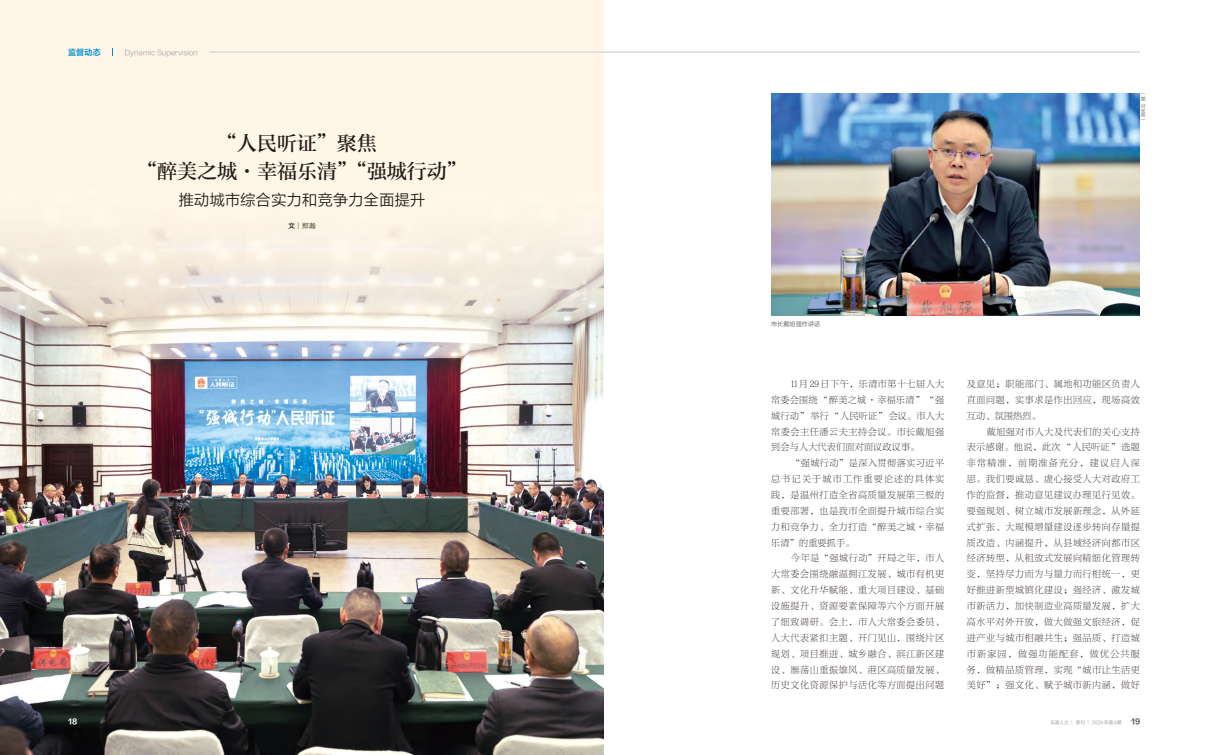
<style>
.page{position:relative;width:1208px;height:755px;background:#fff}
.page>*{position:absolute;margin:0;border:0;box-sizing:border-box;transform-origin:0 0}
.t1{font:20px/28.2px "FZZHUNYSJW GB1 0";color:#231916;text-align:center}
.t2{font:15px "FZLTXIHJW GB1 0";letter-spacing:.03em;color:#231916}
.t3{font:9px/15.8px "FZNBSJW GB1 0";letter-spacing:.07em;color:#231916;text-align:justify}
.t4{font:8px "FZLTZCHJW GB1 0";color:#008cd6}
.t5{font:7.4px "FZLTCHJW GB1 0";color:#fff}
.t6{font:7.4px "FZLTCHJW GB1 0";color:#595857}
.t7{font:7px "FZLTXIHJW GB1 0";color:#9f9fa0}
.t8{font:6.5px "FZLTXIHJW GB1 0";color:#231916}
.t9{font:6px "FZLTXIHJW GB1 0";letter-spacing:.03em;color:#595857}
.t10{font:4.5px "FZLTXIHJW GB1 0";letter-spacing:.03em;color:#898989}
.t11{font:4.5px "FZLTXIHJW GB1 0";color:#595857}
.s1{font-family:"FZLTZHJW GB1 0"}
</style>
<div class="page">
<img style="left:0;top:0;width:604px;height:754px">
<hr style="left:209px;top:52px;width:931px;height:1px;background:#c9c9ca">
<img style="left:771px;top:94px;width:369px;height:221px">
<p class="t4" style="left:68px;top:48px;width:34px">监督动态</p>
<p class="t7" style="left:125px;top:48px;width:75px">Dynamic Supervision</p>
<h1 class="t1" style="left:137px;top:129px;width:331px">“人民听证”聚焦<br>“醉美之城·幸福乐清”“强城行动”</h1>
<h2 class="t2" style="left:179px;top:192px;width:248px">推动城市综合实力和竞争力全面提升</h2>
<p class="t8" style="left:288px;top:222px;width:29px"><span class="s1">文</span>│郑瀚</p>
<p class="t11" style="left:1141px;top:122px;width:32px;rotate:-90deg">（陈尚云 摄）</p>
<p class="t9" style="left:771px;top:320px;width:51px">市长戴旭强作讲话</p>
<p class="t3" style="left:771px;top:376px;width:174px;text-indent:20px">11月 29日下午，乐清市第十七届人大常委会围绕“醉美之城·幸福乐清”“强城行动”举行“人民听证”会议。市人大常委会主任潘云夫主持会议。市长戴旭强到会与人大代表们面对面议政议事。</p>
<p class="t3" style="left:771px;top:455px;width:174px;text-indent:20px">“强城行动”是深入贯彻落实习近平总书记关于城市工作重要论述的具体实践，是温州打造全省高质量发展第三极的重要部署，也是我市全面提升城市综合实力和竞争力、全力打造“醉美之城·幸福乐清”的重要抓手。</p>
<p class="t3" style="left:771px;top:550px;width:174px;text-indent:20px">今年是“强城行动”开局之年，市人大常委会围绕融温拥江发展、城市有机更新、文化升华赋能、重大项目建设、基础设施提升、资源要素保障等六个方面开展了细致调研。会上，市人大常委会委员、人大代表紧扣主题、开门见山，围绕片区规划、项目推进、城乡融合、滨江新区建设、雁荡山重振雄风、港区高质量发展、历史文化资源保护与活化等方面提出问题</p>
<p class="t3" style="left:967px;top:376px;width:174px">及意见；职能部门、属地和功能区负责人直面问题，实事求是作出回应，现场高效互动、氛围热烈。</p>
<p class="t3" style="left:967px;top:423px;width:174px;text-indent:20px">戴旭强对市人大及代表们的关心支持表示感谢。他说，此次“人民听证”选题非常精准，前期准备充分，建议启人深思。我们要诚恳、虚心接受人大对政府工作的监督，推动意见建议办理见行见效。要强规划、树立城市发展新理念，从外延式扩张、大规模增量建设逐步转向存量提质改造、内涵提升，从县域经济向都市区经济转型，从粗放式发展向精细化管理转变，坚持尽力而为与量力而行相统一，更好推进新型城镇化建设；强经济、激发城市新活力，加快制造业高质量发展，扩大高水平对外开放，做大做强文旅经济，促进产业与城市相融共生；强品质、打造城市新家园，做强功能配套，做优公共服务，做精品质管理，实现“城市让生活更美好”；强文化、赋予城市新内涵，做好</p>
<p class="t5" style="left:68px;top:716px;width:11px">18</p>
<p class="t6" style="left:1131px;top:716px;width:11px">19</p>
<p class="t10" style="left:1050px;top:719px;width:73px">乐清人大 │ 季刊 │ 2024年第4期</p>
</div>
